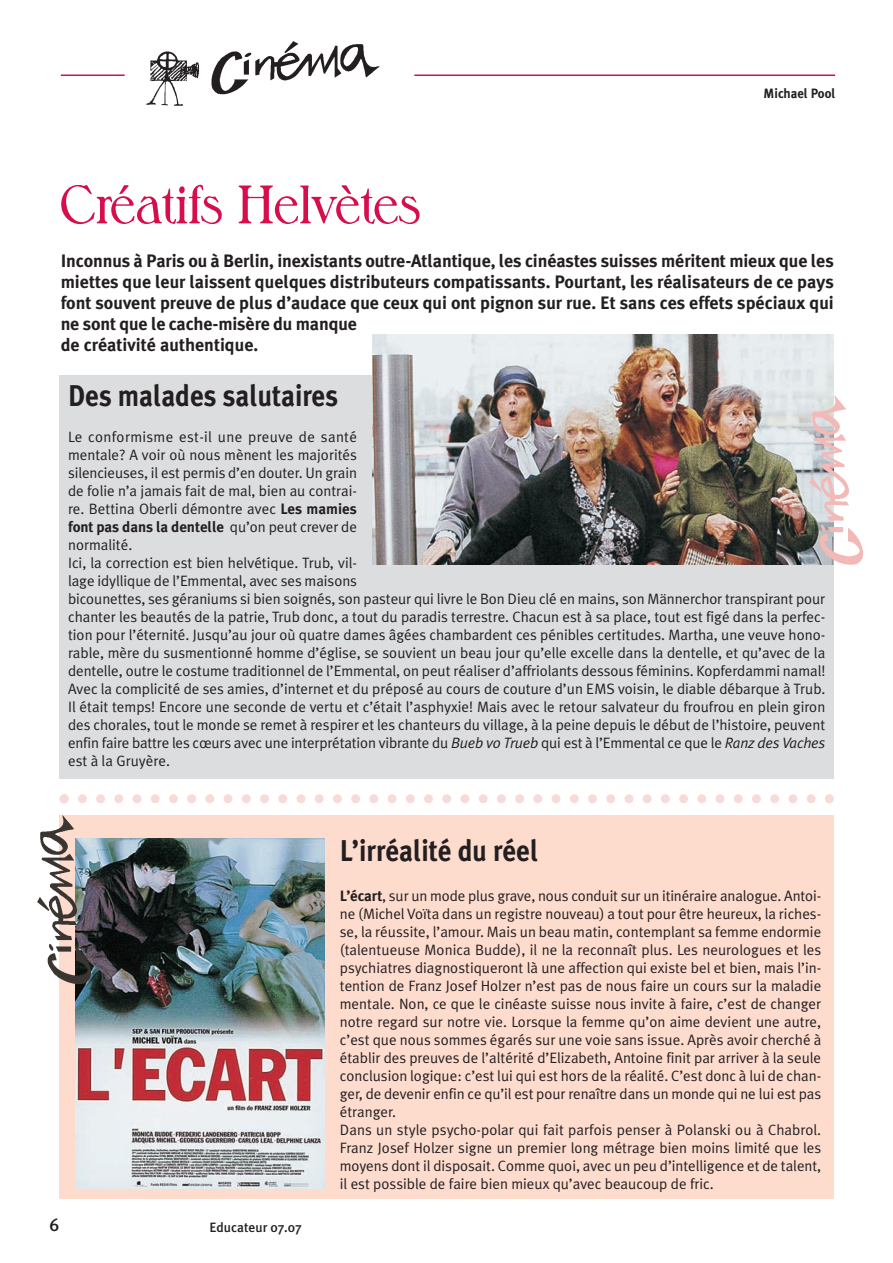
<style>
.page{position:relative;width:893px;height:1263px;background:#fff}
.page>*{position:absolute;margin:0;border:0;box-sizing:border-box;transform-origin:0 0}
.t1{font:500 52.5px "Melbourne";color:#d60e4c}
.t2{font:700 30px "Meta Plus";color:#231f20;scale:.9 1}
.t3{font:700 18px/21px "Meta Plus";color:#231f20}
.t4{font:500 18px "Meta Plus";color:#231f20}
.t5{font:15px/18px "Meta Plus Normal";color:#231f20}
.t6{font:700 15px "Meta Plus";letter-spacing:-.005em;color:#231f20}
.t7{font:500 13.5px "Meta Plus";color:#231f20}
.t8{font:700 13.5px "Meta Plus";color:#231f20;scale:.95 1}
.s1{font-family:"Meta Plus";font-weight:700}
.s2{font-family:"Meta Plus Normal";font-weight:400}
.s3{font-style:italic}
</style>
<div class="page">
<div style="left:60px;top:375px;width:773px;height:403px;background:#dcdddf"></div>
<div style="left:60px;top:815px;width:773px;height:384px;background:#fddcce"></div>
<img style="left:75px;top:838px;width:249px;height:351px">
<hr style="left:61px;top:75px;width:64px;height:1px;background:#d60e4c">
<hr style="left:414px;top:75px;width:421px;height:1px;background:#d60e4c">
<img style="left:146px;top:41px;width:234px;height:65px">
<img style="left:372px;top:334px;width:461px;height:231px">
<img style="left:37px;top:815px;width:68px;height:178px">
<img style="left:808px;top:394px;width:55px;height:179px">
<svg style="left:60px;top:794px;width:773px;height:9px"></svg>
<p class="t8" style="left:763px;top:88px;width:77px">Michael Pool</p>
<h1 class="t1" style="left:60px;top:186px;width:363px">Créatifs Helvètes</h1>
<p class="t3" style="left:61px;top:251px;width:774px">Inconnus à Paris ou à Berlin, inexistants outre-Atlantique, les cinéastes suisses méritent mieux que les miettes que leur laissent quelques distributeurs compatissants. Pourtant, les réalisateurs de ce pays font souvent preuve de plus d’audace que ceux qui ont pignon sur rue. Et sans ces effets spéciaux qui ne sont que le cache-misère du manque<br>de créativité authentique.</p>
<h2 class="t2" style="left:68px;top:384px;width:301px">Des malades salutaires</h2>
<p class="t5" style="left:68px;top:429px;width:290px;text-align:justify">Le conformisme est-il une preuve de santé mentale? A voir où nous mènent les majorités silencieuses, il est permis d’en douter. Un grain de folie n’a jamais fait de mal, bien au contrai&shy;re. Bettina Oberli démontre avec <span class="s1">Les mamies</span></p>
<p class="t6" style="left:68px;top:521px;width:290px">font pas dans la dentelle <span class="s2">qu’on peut crever de</span></p>
<p class="t5" style="left:68px;top:537px;width:758px">normalité.<br>Ici, la correction est bien helvétique. Trub, vil-<br>lage idyllique de l’Emmental, avec ses maisons<br>bicounettes, ses géraniums si bien soignés, son pasteur qui livre le Bon Dieu clé en mains, son Männerchor transpirant pour chanter les beautés de la patrie, Trub donc, a tout du paradis terrestre. Chacun est à sa place, tout est figé dans la perfec&shy;tion pour l’éternité. Jusqu’au jour où quatre dames âgées chambardent ces pénibles certitudes. Martha, une veuve hono&shy;rable, mère du susmentionné homme d’église, se souvient un beau jour qu’elle excelle dans la dentelle, et qu’avec de la dentelle, outre le costume traditionnel de l’Emmental, on peut réaliser d’affriolants dessous féminins. Kopferdammi namal!<br>Avec la complicité de ses amies, d’internet et du préposé au cours de couture d’un EMS voisin, le diable débarque à Trub.<br>Il était temps! Encore une seconde de vertu et c’était l’asphyxie! Mais avec le retour salvateur du froufrou en plein giron des chorales, tout le monde se remet à respirer et les chanteurs du village, à la peine depuis le début de l’histoire, peuvent enfin faire battre les cœurs avec une interprétation vibrante du <span class="s3">Bueb vo Trueb</span> qui est à l’Emmental ce que le <span class="s3">Ranz des Vaches </span>est à la Gruyère.</p>
<p class="t4" style="left:50px;top:1217px;width:11px">6</p>
<p class="t7" style="left:209px;top:1223px;width:94px">Educateur 07.07</p>
<h2 class="t2" style="left:340px;top:839px;width:222px">L’irréalité du réel</h2>
<p class="t5" style="left:340px;top:888px;width:483px"><span class="s1">L’écart</span>, sur un mode plus grave, nous conduit sur un itinéraire analogue. Antoi&shy;ne (Michel Voïta dans un registre nouveau) a tout pour être heureux, la riches&shy;se, la réussite, l’amour. Mais un beau matin, contemplant sa femme endormie (talentueuse Monica Budde), il ne la reconnaît plus. Les neurologues et les psychiatres diagnostiqueront là une affection qui existe bel et bien, mais l’in&shy;tention de Franz Josef Holzer n’est pas de nous faire un cours sur la maladie mentale. Non, ce que le cinéaste suisse nous invite à faire, c’est de changer notre regard sur notre vie. Lorsque la femme qu’on aime devient une autre, c’est que nous sommes égarés sur une voie sans issue. Après avoir cherché à établir des preuves de l’altérité d’Elizabeth, Antoine finit par arriver à la seule conclusion logique: c’est lui qui est hors de la réalité. C’est donc à lui de chan&shy;ger, de devenir enfin ce qu’il est pour renaître dans un monde qui ne lui est pas étranger.<br>Dans un style psycho-polar qui fait parfois penser à Polanski ou à Chabrol.<br>Franz Josef Holzer signe un premier long métrage bien moins limité que les moyens dont il disposait. Comme quoi, avec un peu d’intelligence et de talent, il est possible de faire bien mieux qu’avec beaucoup de fric.</p>
</div>
